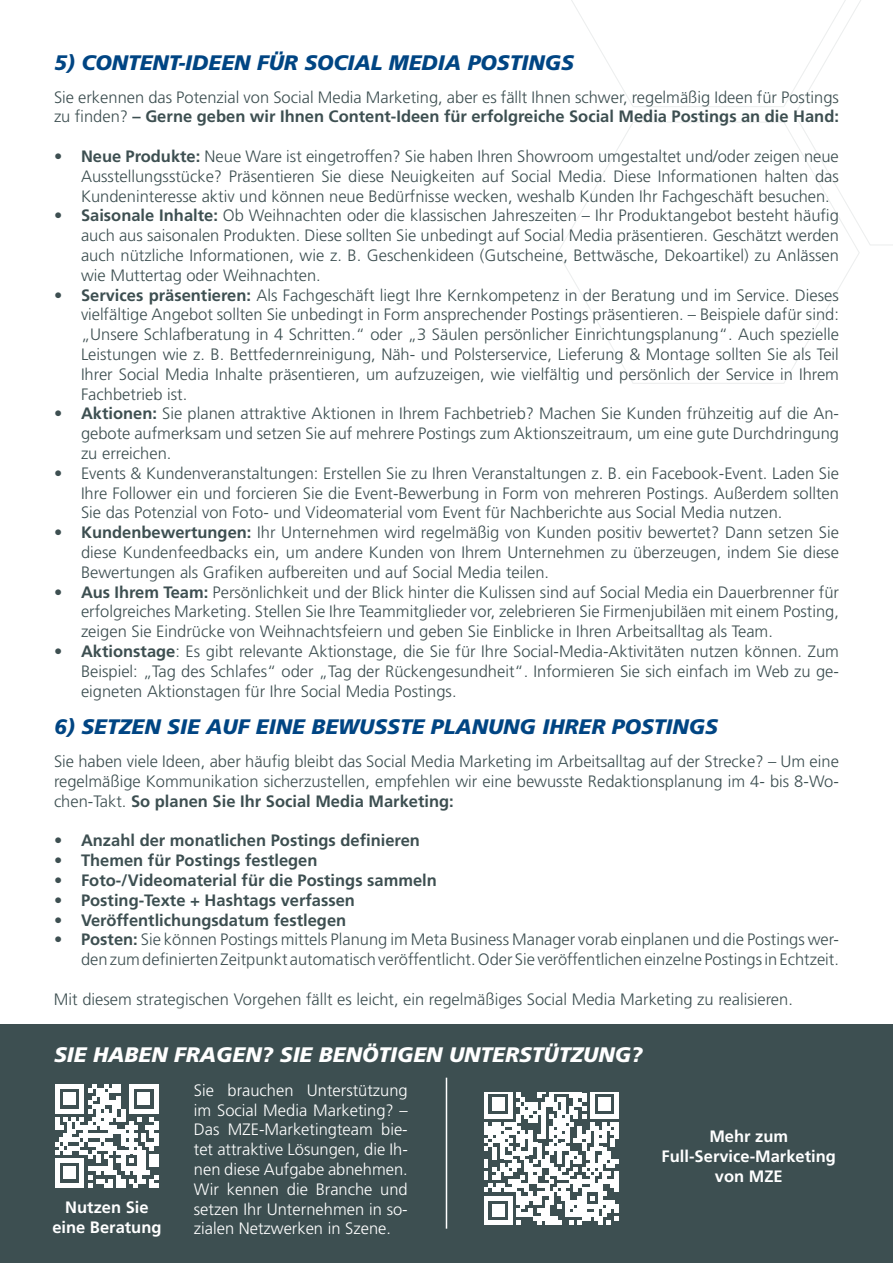
<style>
.page{position:relative;width:893px;height:1263px;background:#fff}
.page>*{position:absolute;margin:0;border:0;box-sizing:border-box;transform-origin:0 0}
.t1{font:italic 900 21px "Frutiger LT Pro";color:#004583}
.t2{font:italic 900 21px "Frutiger LT Pro";color:#fff}
.t3{font:300 16.5px/19.8px "Frutiger LT Pro";color:#3d4f51;text-align:justify}
.t4{font:300 16.5px/19.8px "Frutiger LT Pro";color:#fff;text-align:justify}
.t5{font:700 16.5px "Frutiger LT Pro";color:#3d4f51}
.t6{font:700 16.5px/19.8px "Frutiger LT Pro";color:#fff;text-align:center}
.s1{font-weight:700}
</style>
<div class="page">
<svg style="left:571px;top:0;width:322px;height:245px"></svg>
<svg style="left:557px;top:121px;width:303px;height:263px"></svg>
<div style="left:0;top:1025px;width:893px;height:238px;background:#3d4f51"></div>
<svg style="left:55px;top:1084px;width:103px;height:103px"></svg>
<svg style="left:485px;top:1092px;width:134px;height:132px"></svg>
<hr style="left:446px;top:1078px;width:1px;height:150px;background:#fff">
<p class="t1" style="left:54px;top:50px;width:521px">5) CONTENT-IDEEN FÜR SOCIAL MEDIA POSTINGS</p>
<p class="t3" style="left:54px;top:87px;width:786px">Sie erkennen das Potenzial von Social Media Marketing, aber es fällt Ihnen schwer, regelmäßig Ideen für Postings zu finden? <span class="s1">– Gerne geben wir Ihnen Content-Ideen für erfolgreiche Social Media Postings an die Hand:</span></p>
<p class="t3" style="left:81px;top:146px;width:759px;text-indent:-27px"><span class="s1">• Neue Produkte:</span> Neue Ware ist eingetroffen? Sie haben Ihren Showroom umgestaltet und/oder zeigen neue Ausstellungsstücke? Präsentieren Sie diese Neuigkeiten auf Social Media. Diese Informationen halten das Kundeninteresse aktiv und können neue Bedürfnisse wecken, weshalb Kunden Ihr Fachgeschäft besuchen.</p>
<p class="t3" style="left:81px;top:206px;width:759px;text-indent:-27px"><span class="s1">• Saisonale Inhalte:</span> Ob Weihnachten oder die klassischen Jahreszeiten – Ihr Produktangebot besteht häufig auch aus saisonalen Produkten. Diese sollten Sie unbedingt auf Social Media präsentieren. Geschätzt werden auch nützliche Informationen, wie z. B. Geschenkideen (Gutscheine, Bettwäsche, Dekoartikel) zu Anlässen wie Muttertag oder Weihnachten.</p>
<p class="t3" style="left:81px;top:285px;width:760px;text-indent:-27px"><span class="s1">• Services präsentieren:</span> Als Fachgeschäft liegt Ihre Kernkompetenz in der Beratung und im Service. Dieses vielfältige Angebot sollten Sie unbedingt in Form ansprechender Postings präsentieren. – Beispiele dafür sind: „Unsere Schlafberatung in 4 Schritten.“ oder „3 Säulen persönlicher Einrichtungsplanung“. Auch spezielle Leistungen wie z. B. Bettfedernreinigung, Näh- und Polsterservice, Lieferung &amp; Montage sollten Sie als Teil Ihrer Social Media Inhalte präsentieren, um aufzuzeigen, wie vielfältig und persönlich der Service in Ihrem Fachbetrieb ist.</p>
<p class="t3" style="left:81px;top:404px;width:759px;text-indent:-27px"><span class="s1">• Aktionen:</span> Sie planen attraktive Aktionen in Ihrem Fachbetrieb? Machen Sie Kunden frühzeitig auf die An&shy;gebote aufmerksam und setzen Sie auf mehrere Postings zum Aktionszeitraum, um eine gute Durchdringung zu erreichen.</p>
<p class="t3" style="left:81px;top:463px;width:759px;text-indent:-27px">• Events &amp; Kundenveranstaltungen: Erstellen Sie zu Ihren Veranstaltungen z. B. ein Facebook-Event. Laden Sie Ihre Follower ein und forcieren Sie die Event-Bewerbung in Form von mehreren Postings. Außerdem sollten Sie das Potenzial von Foto- und Videomaterial vom Event für Nachberichte aus Social Media nutzen.</p>
<p class="t3" style="left:81px;top:523px;width:759px;text-indent:-27px"><span class="s1">• Kundenbewertungen:</span> Ihr Unternehmen wird regelmäßig von Kunden positiv bewertet? Dann setzen Sie diese Kundenfeedbacks ein, um andere Kunden von Ihrem Unternehmen zu überzeugen, indem Sie diese Bewertungen als Grafiken aufbereiten und auf Social Media teilen.</p>
<p class="t3" style="left:81px;top:582px;width:759px;text-indent:-27px"><span class="s1">• Aus Ihrem Team:</span> Persönlichkeit und der Blick hinter die Kulissen sind auf Social Media ein Dauerbrenner für erfolgreiches Marketing. Stellen Sie Ihre Teammitglieder vor, zelebrieren Sie Firmenjubiläen mit einem Posting, zeigen Sie Eindrücke von Weihnachtsfeiern und geben Sie Einblicke in Ihren Arbeitsalltag als Team.</p>
<p class="t3" style="left:81px;top:641px;width:759px;text-indent:-27px"><span class="s1">• Aktionstage</span>: Es gibt relevante Aktionstage, die Sie für Ihre Social-Media-Aktivitäten nutzen können. Zum Beispiel: „Tag des Schlafes“ oder „Tag der Rückengesundheit“. Informieren Sie sich einfach im Web zu ge&shy;eigneten Aktionstagen für Ihre Social Media Postings.</p>
<p class="t1" style="left:54px;top:714px;width:665px">6) SETZEN SIE AUF EINE BEWUSSTE PLANUNG IHRER POSTINGS</p>
<p class="t3" style="left:54px;top:752px;width:786px">Sie haben viele Ideen, aber häufig bleibt das Social Media Marketing im Arbeitsalltag auf der Strecke? – Um eine regelmäßige Kommunikation sicherzustellen, empfehlen wir eine bewusste Redaktionsplanung im 4- bis 8-Wo&shy;chen-Takt. <span class="s1">So planen Sie Ihr Social Media Marketing:</span></p>
<p class="t5" style="left:54px;top:831px;width:367px">• Anzahl der monatlichen Postings definieren</p>
<p class="t5" style="left:54px;top:851px;width:265px">• Themen für Postings festlegen</p>
<p class="t5" style="left:54px;top:870px;width:384px">• Foto-/Videomaterial für die Postings sammeln</p>
<p class="t5" style="left:54px;top:890px;width:302px">• Posting-Texte + Hashtags verfassen</p>
<p class="t5" style="left:54px;top:910px;width:294px">• Veröffentlichungsdatum festlegen</p>
<p class="t3" style="left:54px;top:930px;width:786px;text-align:right"><span class="s1">• Posten:</span> Sie können Postings mittels Planung im Meta Business Manager vorab einplanen und die Postings wer&shy;den zum definierten Zeitpunkt automatisch veröffentlicht. Oder Sie veröffentlichen einzelne Postings in Echtzeit.</p>
<p class="t3" style="left:54px;top:989px;width:740px">Mit diesem strategischen Vorgehen fällt es leicht, ein regelmäßiges Social Media Marketing zu realisieren.</p>
<p class="t2" style="left:54px;top:1042px;width:590px">SIE HABEN FRAGEN? SIE BENÖTIGEN UNTERSTÜTZUNG?</p>
<p class="t4" style="left:194px;top:1080px;width:215px">Sie brauchen Unterstützung im Social Media Marketing? – Das MZE-Marketingteam bie&shy;tet attraktive Lösungen, die Ih&shy;nen diese Aufgabe abnehmen.<br>Wir kennen die Branche und setzen Ihr Unternehmen in so&shy;zialen Netzwerken in Szene.</p>
<p class="t6" style="left:662px;top:1127px;width:176px">Mehr zum<br>Full-Service-Marketing von MZE</p>
<p class="t6" style="left:52px;top:1197px;width:111px">Nutzen Sie eine Beratung</p>
</div>
